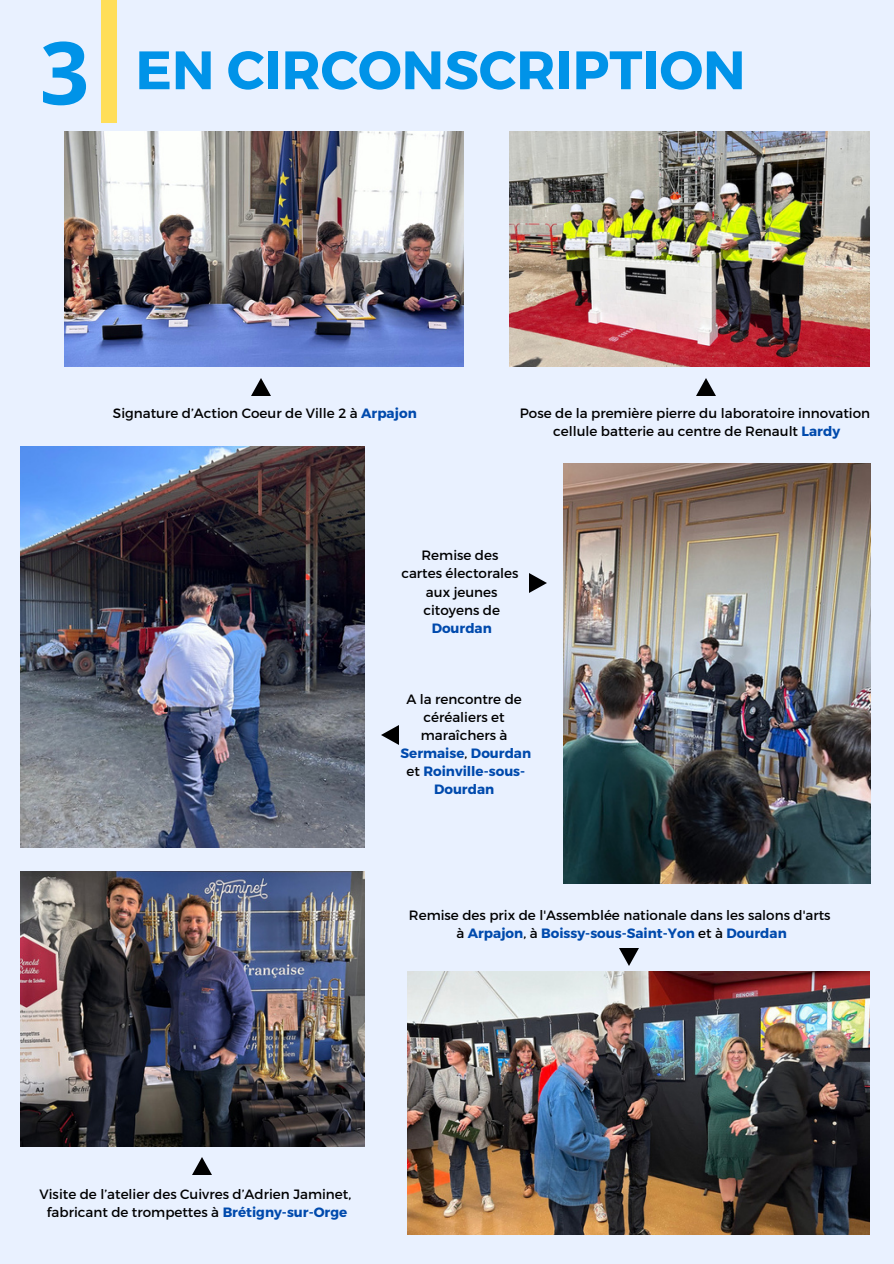
<style>
.page{position:relative;width:894px;height:1264px;background:#fff}
.page>*{position:absolute;margin:0;border:0;box-sizing:border-box;transform-origin:0 0}
.t1{font:700 87px "Open Sans";color:#0093e8}
.t2{font:700 54px "Montserrat";color:#0093e8}
.t3{font:13.5px/18px "Montserrat";color:#000;text-align:center}
.t4{font:700 13.5px "Montserrat";color:#004aad}
.s1{font-weight:700;color:#004aad}
.s2{font-weight:400;color:#000}
</style>
<div class="page">
<div style="left:0;top:0;width:893px;height:1263px;background:#e9f1ff"></div>
<img style="left:251px;top:378px;width:20px;height:17px">
<img style="left:381px;top:725px;width:17px;height:19px">
<img style="left:529px;top:573px;width:17px;height:20px">
<img style="left:193px;top:1157px;width:18px;height:16px">
<img style="left:619px;top:948px;width:19px;height:17px">
<img style="left:696px;top:378px;width:19px;height:17px">
<div style="left:102px;top:0;width:15px;height:123px;background:#ffde59"></div>
<img style="left:407px;top:971px;width:462px;height:263px">
<img style="left:21px;top:871px;width:343px;height:275px">
<img style="left:509px;top:131px;width:360px;height:235px">
<img style="left:21px;top:447px;width:343px;height:400px">
<img style="left:563px;top:463px;width:307px;height:420px">
<img style="left:64px;top:131px;width:399px;height:235px">
<p class="t1" style="left:40px;top:12px;width:51px">3</p>
<p class="t2" style="left:135px;top:35px;width:611px">EN CIRCONSCRIPTION</p>
<p class="t3" style="left:113px;top:403px;width:305px">Signature d’Action Coeur de Ville 2 à <span class="s1">Arpajon</span></p>
<p class="t3" style="left:519px;top:403px;width:351px">Pose de la première pierre du laboratoire innovation</p>
<p class="t3" style="left:553px;top:421px;width:288px">cellule batterie au centre de Renault <span class="s1">Lardy</span></p>
<p class="t3" style="left:421px;top:546px;width:78px">Remise des</p>
<p class="t3" style="left:401px;top:564px;width:119px">cartes électorales</p>
<p class="t3" style="left:423px;top:582px;width:78px">aux jeunes citoyens de<br><span class="s1">Dourdan</span></p>
<p class="t3" style="left:400px;top:689px;width:132px">A la rencontre de céréaliers et maraîchers à<br><span class="s1">Sermaise</span>, <span class="s1">Dourdan </span>et <span class="s1">Roinville-sous-<br>Dourdan</span></p>
<p class="t3" style="left:409px;top:905px;width:423px">Remise des prix de l'Assemblée nationale dans les salons d'arts</p>
<p class="t4" style="left:456px;top:924px;width:332px"><span class="s2">à</span> Arpajon<span class="s2">, à</span> Boissy-sous-Saint-Yon <span class="s2">et à</span> Dourdan</p>
<p class="t3" style="left:39px;top:1184px;width:313px">Visite de l’atelier des Cuivres d’Adrien Jaminet,</p>
<p class="t3" style="left:47px;top:1202px;width:302px">fabricant de trompettes à <span class="s1">Brétigny-sur-Orge</span></p>
</div>
